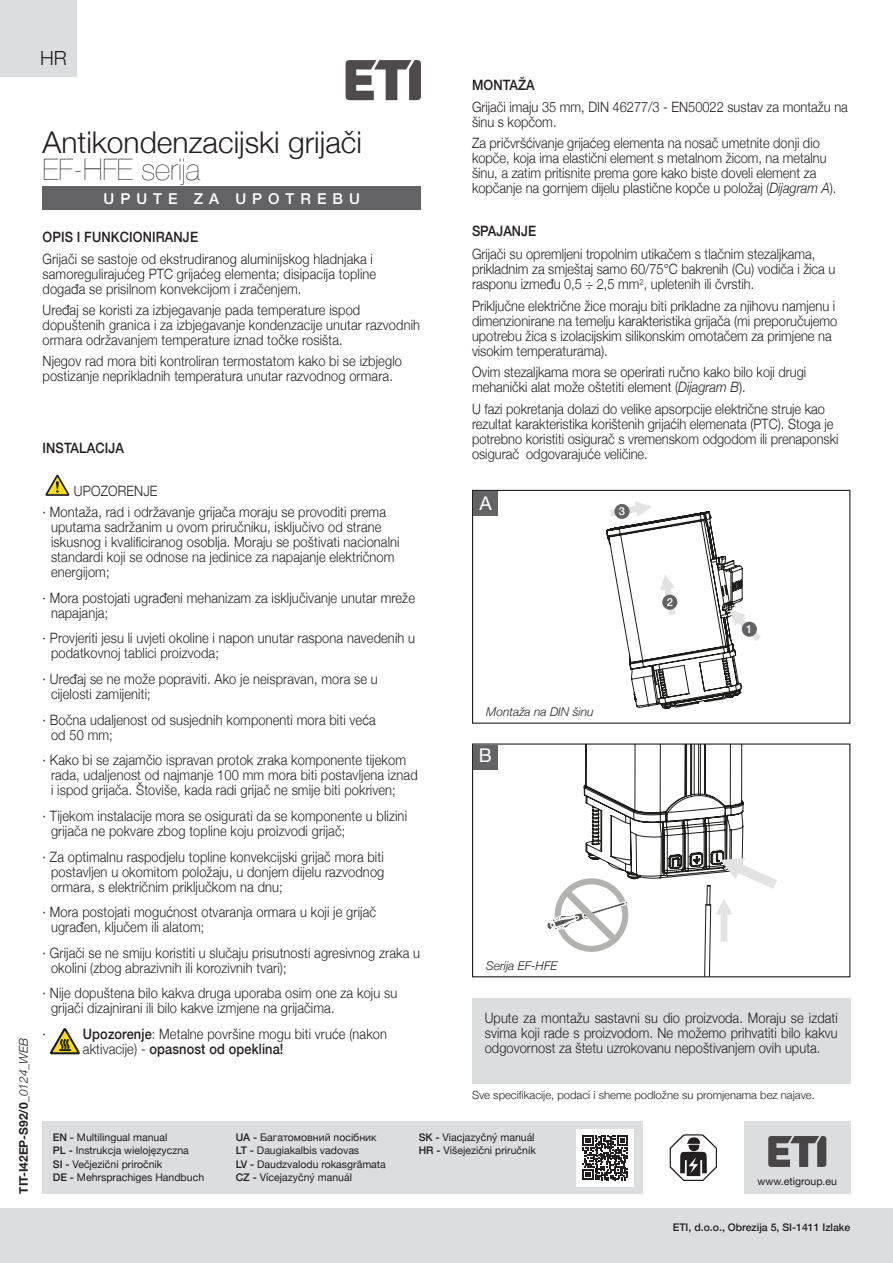
<style>
.page{position:relative;width:893px;height:1263px;background:#fff}
.page>*{position:absolute;margin:0;border:0;box-sizing:border-box;transform-origin:0 0}
.t1{font:300 30px/27px "Helvetica Neue";color:#231f20}
.t2{font:300 19.5px "Helvetica Neue";color:#231f20}
.t3{font:19.05px "Helvetica Neue LT Std";color:#fff}
.t4{font:500 15px "Helvetica Neue";letter-spacing:.4em;color:#fff}
.t5{font:300 14.25px/15px "Helvetica Neue";letter-spacing:.01em;color:#231f20;scale:.9 1}
.t6{font:500 14.25px "Helvetica Neue";letter-spacing:.01em;color:#231f20;scale:.9 1}
.t7{font:italic 300 12px "Helvetica Neue";color:#231f20}
.t8{font:700 12px "Helvetica Neue";color:#231f20}
.t9{font:300 11.25px "Helvetica Neue";color:#231f20}
.t10{font:500 11.1px "Helvetica Neue LT Std";color:#fff}
.t11{font:10.5px/13.5px "Helvetica Neue";color:#231f20}
.t12{font:500 10.5px "Helvetica Neue";color:#231f20}
.s1{font-weight:300;font-style:italic}
.s2{font-weight:200}
.s3{font-weight:500}
.s4{font-style:italic}
</style>
<div class="page">
<div style="left:0;top:1209px;width:893px;height:54px;background:#dcdddf"></div>
<div style="left:744px;top:1121px;width:106px;height:73px;background:#dcdddf"></div>
<svg style="left:768px;top:1136px;width:58px;height:31px"></svg>
<div style="left:43px;top:1121px;width:599px;height:73px;background:#dcdddf"></div>
<svg style="left:670px;top:1134px;width:47px;height:47px"></svg>
<div style="left:576px;top:1129px;width:58px;height:57px;background:#fff"></div>
<svg style="left:583px;top:1135px;width:45px;height:45px"></svg>
<div style="left:0;top:0;width:77px;height:77px;background:#dcdddf"></div>
<div style="left:472px;top:998px;width:378px;height:85px;background:#dcdddf"></div>
<div style="left:43px;top:186px;width:378px;height:24px;background:#636366"></div>
<svg style="left:50px;top:1028px;width:30px;height:26px"></svg>
<svg style="left:45px;top:475px;width:25px;height:21px"></svg>
<svg style="left:606px;top:501px;width:155px;height:208px"></svg>
<div style="left:472px;top:490px;width:378px;height:234px;border:1px solid #231f20"></div>
<div style="left:473px;top:491px;width:25px;height:25px;background:#636366"></div>
<div style="left:742px;top:622px;width:15px;height:15px;background:#636366;border-radius:50%"></div>
<div style="left:662px;top:595px;width:15px;height:15px;background:#636366;border-radius:50%"></div>
<div style="left:614px;top:504px;width:15px;height:15px;background:#636366;border-radius:50%"></div>
<svg style="left:547px;top:745px;width:230px;height:230px"></svg>
<div style="left:472px;top:743px;width:378px;height:234px;border:1px solid #231f20"></div>
<div style="left:473px;top:745px;width:25px;height:24px;background:#636366"></div>
<svg style="left:346px;top:60px;width:75px;height:40px"></svg>
<p class="t8" style="left:14px;top:1194px;width:157px;rotate:-90deg">TIT-I42EP-S92/0<span class="s1">_0124_WEB</span></p>
<p class="t2" style="left:40px;top:42px;width:28px">HR</p>
<p class="t1" style="left:43px;top:127px;width:321px">Antikondenzacijski grijači<br><span class="s2">EF-HFE serija</span></p>
<p class="t4" style="left:104px;top:186px;width:258px">UPUTE ZA UPOTREBU</p>
<p class="t6" style="left:43px;top:226px;width:174px">OPIS I FUNKCIONIRANJE</p>
<p class="t5" style="left:43px;top:250px;width:372px">Grijači se sastoje od ekstrudiranog aluminijskog hladnjaka i samoregulirajućeg PTC grijaćeg elementa; disipacija topline događa se prisilnom konvekcijom i zračenjem.</p>
<p class="t5" style="left:43px;top:301px;width:421px">Uređaj se koristi za izbjegavanje pada temperature ispod dopuštenih granica i za izbjegavanje kondenzacije unutar razvodnih ormara održavanjem temperature iznad točke rosišta.</p>
<p class="t5" style="left:43px;top:353px;width:401px">Njegov rad mora biti kontroliran termostatom kako bi se izbjeglo postizanje neprikladnih temperatura unutar razvodnog ormara.</p>
<p class="t6" style="left:43px;top:436px;width:92px">INSTALACIJA</p>
<p class="t5" style="left:74px;top:482px;width:94px">UPOZORENJE</p>
<p class="t5" style="left:51px;top:503px;width:389px;text-indent:-9px">· Montaža, rad i održavanje grijača moraju se provoditi prema uputama sadržanim u ovom priručniku, isključivo od strane iskusnog i kvalificiranog osoblja. Moraju se poštivati nacionalni standardi koji se odnose na jedinice za napajanje električnom energijom;</p>
<p class="t5" style="left:51px;top:589px;width:406px;text-indent:-9px">· Mora postojati ugrađeni mehanizam za isključivanje unutar mreže napajanja;</p>
<p class="t5" style="left:51px;top:630px;width:406px;text-indent:-9px">· Provjeriti jesu li uvjeti okoline i napon unutar raspona navedenih u podatkovnoj tablici proizvoda;</p>
<p class="t5" style="left:51px;top:670px;width:365px;text-indent:-9px">· Uređaj se ne može popraviti. Ako je neispravan, mora se u cijelosti zamijeniti;</p>
<p class="t5" style="left:51px;top:711px;width:362px;text-indent:-9px">· Bočna udaljenost od susjednih komponenti mora biti veća od 50 mm;</p>
<p class="t5" style="left:51px;top:752px;width:409px;text-indent:-9px">· Kako bi se zajamčio ispravan protok zraka komponente tijekom rada, udaljenost od najmanje 100 mm mora biti postavljena iznad i ispod grijača. Štoviše, kada radi grijač ne smije biti pokriven;</p>
<p class="t5" style="left:51px;top:807px;width:397px;text-indent:-9px">· Tijekom instalacije mora se osigurati da se komponente u blizini grijača ne pokvare zbog topline koju proizvodi grijač;</p>
<p class="t5" style="left:51px;top:848px;width:372px;text-align:justify;text-indent:-9px">· Za optimalnu raspodjelu topline konvekcijski grijač mora biti postavljen u okomitom položaju, u donjem dijelu razvodnog ormara, s električnim priključkom na dnu;</p>
<p class="t5" style="left:51px;top:903px;width:363px;text-indent:-9px">· Mora postojati mogućnost otvaranja ormara u koji je grijač ugrađen, ključem ili alatom;</p>
<p class="t5" style="left:51px;top:944px;width:412px;text-indent:-9px">· Grijači se ne smiju koristiti u slučaju prisutnosti agresivnog zraka u okolini (zbog abrazivnih ili korozivnih tvari);</p>
<p class="t5" style="left:51px;top:985px;width:386px;text-indent:-9px">· Nije dopuštena bilo kakva druga uporaba osim one za koju su grijači dizajnirani ili bilo kakve izmjene na grijačima.</p>
<p class="t5" style="left:43px;top:1025px;width:5px">·</p>
<p class="t5" style="left:83px;top:1025px;width:339px"><span class="s3">Upozorenje</span>: Metalne površine mogu biti vruće (nakon aktivacije) - <span class="s3">opasnost od opeklina!</span></p>
<p class="t6" style="left:472px;top:74px;width:71px">MONTAŽA</p>
<p class="t5" style="left:472px;top:98px;width:419px">Grijači imaju 35 mm, DIN 46277/3 - EN50022 sustav za montažu na šinu s kopčom.</p>
<p class="t5" style="left:472px;top:135px;width:406px">Za pričvršćivanje grijaćeg elementa na nosač umetnite donji dio kopče, koja ima elastični element s metalnom žicom, na metalnu šinu, a zatim pritisnite prema gore kako biste doveli element za kopčanje na gornjem dijelu plastične kopče u položaj (<span class="s4">Dijagram A</span>).</p>
<p class="t6" style="left:472px;top:219px;width:73px">SPAJANJE</p>
<p class="t5" style="left:472px;top:246px;width:405px">Grijači su opremljeni tropolnim utikačem s tlačnim stezaljkama, prikladnim za smještaj samo 60/75°C bakrenih (Cu) vodiča i žica u rasponu između 0,5 ÷ 2,5 mm<sup>2</sup>, upletenih ili čvrstih.</p>
<p class="t5" style="left:472px;top:297px;width:407px">Priključne električne žice moraju biti prikladne za njihovu namjenu i dimenzionirane na temelju karakteristika grijača (mi preporučujemo upotrebu žica s izolacijskim silikonskim omotačem za primjene na visokim temperaturama).</p>
<p class="t5" style="left:472px;top:364px;width:373px">Ovim stezaljkama mora se operirati ručno kako bilo koji drugi mehanički alat može oštetiti element (<span class="s4">Dijagram B</span>).</p>
<p class="t5" style="left:472px;top:400px;width:409px">U fazi pokretanja dolazi do velike apsorpcije električne struje kao rezultat karakteristika korištenih grijaćih elemenata (PTC). Stoga je potrebno koristiti osigurač s vremenskom odgodom ili prenaponski osigurač odgovarajuće veličine.</p>
<p class="t3" style="left:479px;top:491px;width:14px">A</p>
<p class="t10" style="left:619px;top:504px;width:8px">3</p>
<p class="t7" style="left:486px;top:702px;width:109px">Montaža na DIN šinu</p>
<p class="t3" style="left:479px;top:744px;width:14px">B</p>
<p class="t10" style="left:667px;top:595px;width:8px">2</p>
<p class="t10" style="left:746px;top:623px;width:8px">1</p>
<p class="t7" style="left:486px;top:956px;width:73px">Serija EF-HFE</p>
<p class="t5" style="left:485px;top:1009px;width:394px;text-align:justify">Upute za montažu sastavni su dio proizvoda. Moraju se izdati svima koji rade s proizvodom. Ne možemo prihvatiti bilo kakvu odgovornost za štetu uzrokovanu nepoštivanjem ovih uputa.</p>
<p class="t9" style="left:472px;top:1086px;width:344px">Sve specifikacije, podaci i sheme podložne su promjenama bez najave.</p>
<p class="t11" style="left:53px;top:1131px;width:153px"><span class="s3">EN -</span> Multilingual manual<br><span class="s3">PL -</span> Instrukcja wielojęzyczna<br><span class="s3">SI -</span> Večjezični priročnik<br><span class="s3">DE -</span> Mehrsprachiges Handbuch</p>
<p class="t11" style="left:236px;top:1131px;width:152px"><span class="s3">UA -</span> Багатомовний посібник<br><span class="s3">LT -</span> Daugiakalbis vadovas<br><span class="s3">LV -</span> Daudzvalodu rokasgrāmata<br><span class="s3">CZ -</span> Vícejazyčný manuál</p>
<p class="t11" style="left:419px;top:1131px;width:119px"><span class="s3">SK -</span> Viacjazyčný manuál<br><span class="s3">HR -</span> Višejezični priručnik</p>
<p class="t11" style="left:758px;top:1175px;width:81px">www.etigroup.eu</p>
<p class="t12" style="left:673px;top:1218px;width:179px">ETI, d.o.o., Obrezija 5, SI-1411 Izlake</p>
</div>
